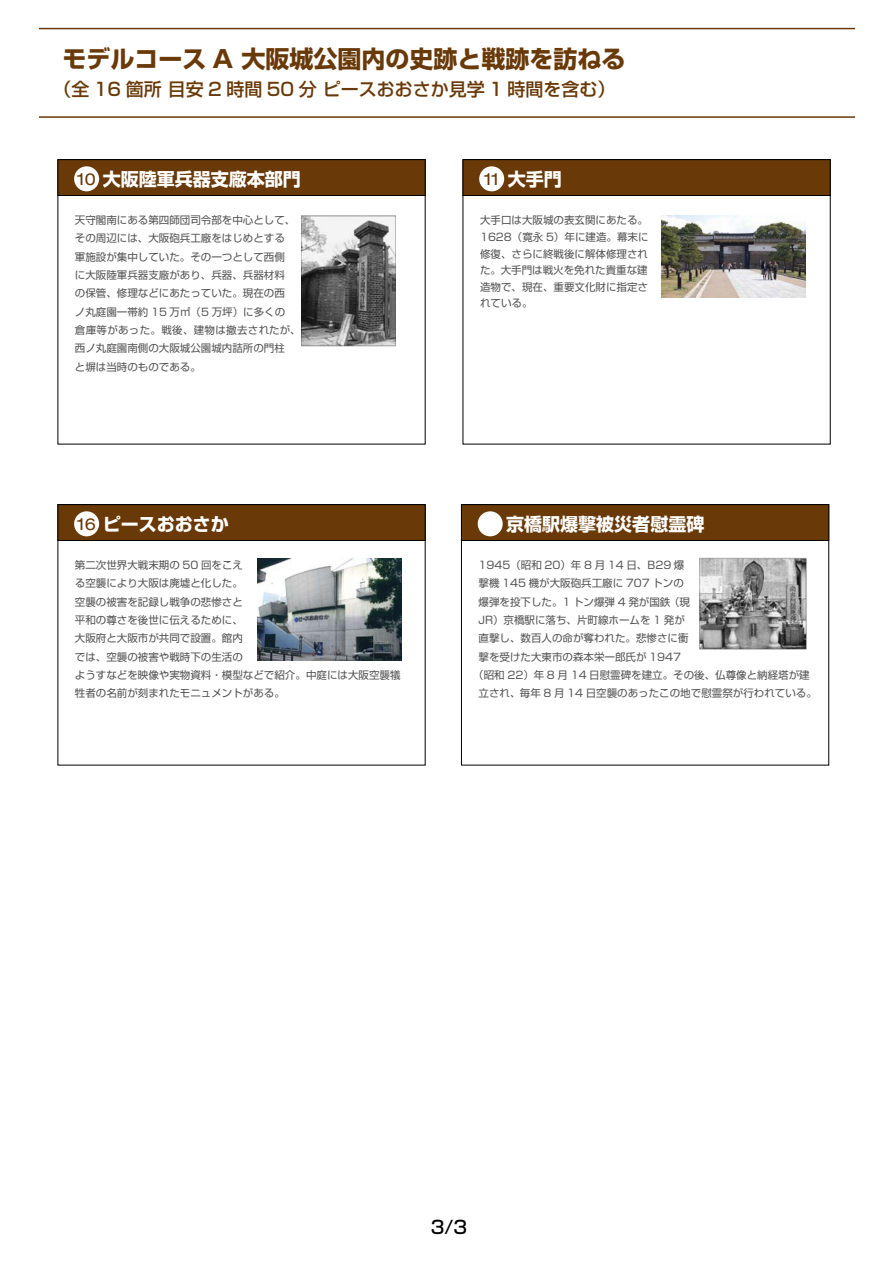
<style>
.page{position:relative;width:893px;height:1263px;background:#fff}
.page>*{position:absolute;margin:0;border:0;box-sizing:border-box;transform-origin:0 0}
.t1{font:700 24px "Shin Go Pro";color:#693908}
.t2{font:700 18px "Shin Go Pro";color:#fff}
.t3{font:500 18px "Shin Go Pro";color:#693908}
.t4{font:500 18px "Shin Go Pro";color:#000}
.t5{font:expanded 16.5px "Helvetica Neue LT Std";color:#693908}
.t6{font:10.5px/18.3px "Shin Go Pro";color:#535353}
.s1{font-family:"Helvetica Neue LT Std";font-weight:400;font-stretch:expanded;font-size:16.5px;color:#693908}
</style>
<div class="page">
<div style="left:58px;top:160px;width:367px;height:35px;background:#693908"></div>
<div style="left:58px;top:159px;width:367px;height:37px;border:1px solid #000"></div>
<hr style="left:39px;top:28px;width:816px;height:1px;background:#693908">
<hr style="left:39px;top:116px;width:816px;height:2px;background:#693908">
<div style="left:74px;top:166px;width:25px;height:25px;background:#fff;border-radius:50%"></div>
<div style="left:463px;top:160px;width:367px;height:35px;background:#693908"></div>
<div style="left:463px;top:159px;width:367px;height:37px;border:1px solid #000"></div>
<div style="left:479px;top:166px;width:25px;height:25px;background:#fff;border-radius:50%"></div>
<div style="left:461px;top:505px;width:368px;height:35px;background:#693908"></div>
<div style="left:461px;top:504px;width:368px;height:37px;border:1px solid #000"></div>
<div style="left:478px;top:511px;width:25px;height:25px;background:#fff;border-radius:50%"></div>
<img style="left:301px;top:215px;width:95px;height:132px">
<img style="left:699px;top:557px;width:108px;height:93px">
<div style="left:58px;top:505px;width:367px;height:35px;background:#693908"></div>
<div style="left:58px;top:504px;width:367px;height:37px;border:1px solid #000"></div>
<div style="left:74px;top:511px;width:25px;height:25px;background:#fff;border-radius:50%"></div>
<img style="left:662px;top:216px;width:143px;height:81px">
<img style="left:257px;top:559px;width:144px;height:101px">
<h1 class="t1" style="left:62px;top:40px;width:564px">モデルコース A 大阪城公園内の史跡と戦跡を訪ねる</h1>
<h2 class="t3" style="left:53px;top:74px;width:563px">（全 16 箇所 目安 2 時間 50 分 ピースおおさか見学 1 時間を含む）</h2>
<h2 class="t2" style="left:78px;top:165px;width:225px"><span class="s1">10</span> 大阪陸軍兵器支廠本部門</h2>
<p class="t6" style="left:75px;top:209px;width:227px">天守閣南にある第四師団司令部を中心として、その周辺には、大阪砲兵工廠をはじめとする<br>軍施設が集中していた。その一つとして西側<br>に大阪陸軍兵器支廠があり、兵器、兵器材料<br>の保管、修理などにあたっていた。現在の西<br>ノ丸庭園一帯約 15 万㎡（5 万坪）に多くの<br>倉庫等があった。戦後、建物は撤去されたが、西ノ丸庭園南側の大阪城公園城内詰所の門柱<br>と塀は当時のものである。</p>
<h2 class="t2" style="left:78px;top:510px;width:153px"><span class="s1">16</span> ピースおおさか</h2>
<p class="t6" style="left:75px;top:554px;width:327px">第二次世界大戦末期の 50 回をこえ<br>る空襲により大阪は廃墟と化した。<br>空襲の被害を記録し戦争の悲惨さと<br>平和の尊さを後世に伝えるために、<br>大阪府と大阪市が共同で設置。館内<br>では、空襲の被害や戦時下の生活の<br>ようすなどを映像や実物資料・模型などで紹介。中庭には大阪空襲犠牲者の名前が刻まれたモニュメントがある。</p>
<h2 class="t2" style="left:508px;top:165px;width:55px">大手門</h2>
<p class="t6" style="left:480px;top:210px;width:170px;line-height:16.6px;text-align:justify">大手口は大阪城の表玄関にあたる。1628（寛永 5）年に建造。幕末に修復、さらに終戦後に解体修理された。大手門は戦火を免れた貴重な建造物で、現在、重要文化財に指定されている。</p>
<h3 class="t5" style="left:484px;top:169px;width:16px">11</h3>
<h2 class="t2" style="left:506px;top:510px;width:199px">京橋駅爆撃被災者慰霊碑</h2>
<p class="t6" style="left:478px;top:554px;width:207px">1945（昭和 20）年 8 月 14 日、B29 爆</p>
<p class="t6" style="left:478px;top:573px;width:207px">撃機 145 機が大阪砲兵工廠に 707 トンの</p>
<p class="t6" style="left:478px;top:591px;width:213px">爆弾を投下した。1 トン爆弾 4 発が国鉄（現</p>
<p class="t6" style="left:478px;top:610px;width:208px">JR）京橋駅に落ち、片町線ホームを 1 発が</p>
<p class="t6" style="left:478px;top:628px;width:211px">直撃し、数百人の命が奪われた。悲惨さに衝</p>
<p class="t6" style="left:478px;top:646px;width:204px">撃を受けた大東市の森本栄一郎氏が 1947</p>
<p class="t6" style="left:473px;top:665px;width:338px">（昭和 22）年 8 月 14 日慰霊碑を建立。その後、仏尊像と納経塔が建</p>
<p class="t6" style="left:478px;top:683px;width:340px">立され、毎年 8 月 14 日空襲のあったこの地で慰霊祭が行われている。</p>
<h2 class="t4" style="left:431px;top:1212px;width:38px">3/3</h2>
</div>
